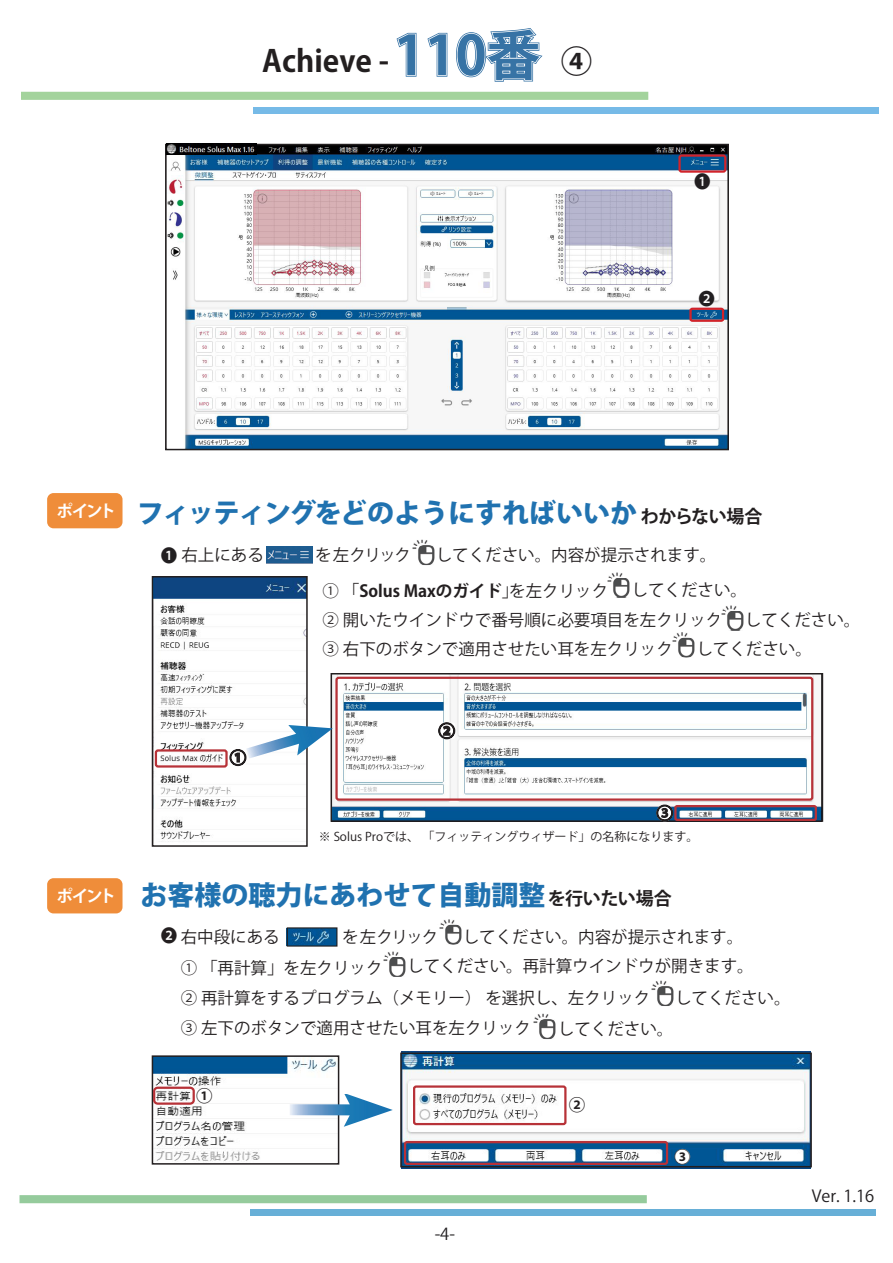
<style>
.page{position:relative;width:893px;height:1263px;background:#fff}
.page>*{position:absolute;margin:0;border:0;box-sizing:border-box;transform-origin:0 0}
.t1{font:700 30px "Koz Go Pr 6 N";color:#231f20}
.t2{font:800 27px "Koz Go Pro";color:#2072b0}
.t3{font:18px "Koz Go Pr 6 N";color:#231f20}
.t4{font:18px "Koz Go Pr 6 N";color:#2d2b2c}
.t5{font:17.55px "Koz Go Pro";color:#221f21;scale:.94 1}
.t6{font:16.95px "Koz Go Pro";color:#221f21}
.t7{font:16.5px/30.5px "Koz Go Pr 6 N";color:#231f20}
.t8{font:16.5px "Koz Go Pro";color:#221f21}
.t9{font:700 16.5px "Koz Go Pro";letter-spacing:-.14em;color:#fff}
.t10{font:700 16.5px "Koz Go Pr 6 N";color:#231f20}
.t11{font:12px "Koz Go Pr 6 N";color:#231f20}
.s1{font-family:"Koz Go Pro";font-size:54px;color:#2f73a8}
.s2{font-family:"Koz Go Pro";font-size:31.5px;color:#221f21}
.s3{font-family:"Koz Go Pr 6 N";font-weight:700;font-size:18px;color:#231f20}
.s4{font-family:"Koz Go Pro";font-size:17.55px;color:#221f21}
.s5{font-size:18px}
.s6{font-weight:700}
.s7{font-family:"Koz Go Pro";font-size:17.55px}
</style>
<div class="page">
<div style="left:21px;top:92px;width:627px;height:8px;background:#a3d39c;border:2px solid #a3d39c"></div>
<div style="left:253px;top:108px;width:625px;height:6px;background:#76bae7"></div>
<div style="left:456px;top:32px;width:30px;height:45px;border:3px solid #3773a5;border-radius:50%"></div>
<div style="left:464px;top:39px;width:14px;height:32px;border:3px solid #3773a5;border-radius:50%"></div>
<svg style="left:396px;top:32px;width:21px;height:45px"></svg>
<svg style="left:427px;top:32px;width:21px;height:45px"></svg>
<div style="left:457px;top:33px;width:28px;height:44px;border:2px solid #fff;border-radius:50%"></div>
<div style="left:465px;top:39px;width:12px;height:31px;border:2px solid #fff;border-radius:50%"></div>
<svg style="left:482px;top:28px;width:61px;height:54px"></svg>
<div style="left:20px;top:1195px;width:627px;height:8px;background:#95cb9c;border:2px solid #95cb9c"></div>
<div style="left:250px;top:1209px;width:626px;height:7px;background:#67afd7"></div>
<img style="left:401px;top:1051px;width:410px;height:117px">
<img style="left:155px;top:1058px;width:181px;height:103px">
<img style="left:168px;top:147px;width:558px;height:300px">
<div style="left:47px;top:493px;width:76px;height:35px;background:#ef8d3a;border-radius:6px"></div>
<div style="left:47px;top:878px;width:76px;height:35px;background:#ef8d3a;border-radius:6px"></div>
<img style="left:266px;top:546px;width:47px;height:17px">
<img style="left:155px;top:579px;width:150px;height:263px">
<div style="left:152px;top:576px;width:156px;height:271px;border:2px solid #231f20"></div>
<img style="left:334px;top:676px;width:486px;height:143px">
<div style="left:331px;top:673px;width:492px;height:149px;border:2px solid #231f20"></div>
<div style="left:152px;top:1055px;width:187px;height:109px;border:2px solid #231f20"></div>
<img style="left:413px;top:540px;width:19px;height:25px">
<img style="left:412px;top:546px;width:23px;height:18px">
<img style="left:722px;top:606px;width:20px;height:25px">
<img style="left:721px;top:612px;width:23px;height:18px">
<svg style="left:288px;top:1093px;width:105px;height:34px"></svg>
<img style="left:673px;top:632px;width:19px;height:25px">
<img style="left:672px;top:638px;width:23px;height:18px">
<img style="left:608px;top:573px;width:20px;height:25px">
<img style="left:607px;top:579px;width:23px;height:18px">
<div style="left:165px;top:144px;width:564px;height:306px;border:2px solid #231f20"></div>
<div style="left:678px;top:154px;width:48px;height:19px;border:2px solid #d1232a;border-radius:2px"></div>
<div style="left:689px;top:308px;width:35px;height:14px;border:2px solid #d1232a;border-radius:2px"></div>
<div style="left:155px;top:749px;width:73px;height:19px;border:2px solid #b73238;border-radius:2px"></div>
<img style="left:289px;top:929px;width:46px;height:15px">
<div style="left:287px;top:927px;width:50px;height:19px;border:1px solid #231f20"></div>
<div style="left:400px;top:1052px;width:412px;height:115px;border:2px solid #231f20"></div>
<div style="left:335px;top:677px;width:478px;height:124px;border:2px solid #b73238;border-radius:2px"></div>
<div style="left:674px;top:805px;width:143px;height:16px;border:2px solid #b73238;border-radius:2px"></div>
<svg style="left:437px;top:721px;width:19px;height:19px"></svg>
<div style="left:413px;top:1085px;width:153px;height:40px;border:2px solid #b73238;border-radius:2px"></div>
<svg style="left:229px;top:725px;width:104px;height:42px"></svg>
<img style="left:440px;top:919px;width:20px;height:26px">
<img style="left:439px;top:926px;width:23px;height:17px">
<img style="left:384px;top:952px;width:20px;height:25px">
<img style="left:383px;top:958px;width:23px;height:18px">
<img style="left:652px;top:981px;width:19px;height:25px">
<img style="left:651px;top:987px;width:23px;height:18px">
<img style="left:534px;top:1014px;width:19px;height:25px">
<img style="left:533px;top:1020px;width:23px;height:18px">
<div style="left:569px;top:1097px;width:16px;height:16px;background:#fff;border-radius:2px"></div>
<div style="left:404px;top:1141px;width:264px;height:24px;border:2px solid #b73238;border-radius:2px"></div>
<div style="left:153px;top:1086px;width:42px;height:19px;border:2px solid #b73238;border-radius:4px"></div>
<img style="left:166px;top:144px;width:91px;height:11px">
<div style="left:699px;top:291px;width:15px;height:15px;background:#fff;border-radius:50%"></div>
<svg style="left:656px;top:804px;width:18px;height:18px"></svg>
<div style="left:675px;top:1149px;width:15px;height:15px;background:#fff;border-radius:50%"></div>
<p class="t1" style="left:262px;top:44px;width:332px">Achieve - <span class="s1">110番</span> <span class="s2">④</span></p>
<p class="t5" style="left:694px;top:170px;width:19px">❶</p>
<p class="t6" style="left:699px;top:288px;width:18px">❷</p>
<p class="t9" style="left:56px;top:500px;width:61px">ポイント</p>
<p class="t2" style="left:137px;top:495px;width:627px">フィッティングをどのようにすればいいか<span class="s3">わからない場合</span></p>
<p class="t7" style="left:161px;top:540px;width:105px"><span class="s4">❶</span> 右上にある</p>
<p class="t7" style="left:315px;top:540px;width:403px">を左クリック<span class="s5">　</span> してください。内容が提示されます。</p>
<p class="t7" style="left:632px;top:575px;width:117px">してください。</p>
<p class="t7" style="left:323px;top:576px;width:539px;line-height:29.2px">① 「<span class="s6">Solus Maxのガイド</span>」<br>② 開いたウインドウで番号順に必要項目を左クリック<span class="s5">　</span>してください。<br>③ 右下のボタンで適用させたい耳を左クリック<span class="s5">　</span> してください。</p>
<p class="t7" style="left:509px;top:576px;width:100px">を左クリック</p>
<p class="t10" style="left:438px;top:722px;width:18px">②</p>
<p class="t9" style="left:56px;top:885px;width:61px">ポイント</p>
<p class="t11" style="left:319px;top:830px;width:381px">※ Solus Proでは、「フィッティングウィザード」の名称になります。</p>
<p class="t2" style="left:140px;top:877px;width:533px">お客様の聴力にあわせて自動調整<span class="s3">を行いたい場合</span></p>
<p class="t7" style="left:161px;top:922px;width:121px"><span class="s7">❷</span> 右中段にある</p>
<p class="t7" style="left:463px;top:922px;width:282px">してください。内容が提示されます。</p>
<p class="t7" style="left:181px;top:922px;width:259px;text-indent:161px">を左クリック<br>① 「再計算」を左クリック<span class="s5">　</span></p>
<p class="t4" style="left:427px;top:947px;width:19px">ク</p>
<p class="t7" style="left:407px;top:951px;width:348px">してください。再計算ウインドウが開きます。</p>
<p class="t7" style="left:181px;top:983px;width:494px">② 再計算をするプログラム（メモリー） を選択し、左クリック<br>③ 左下のボタンで適用させたい耳を左クリック<span class="s5">　</span>してください。</p>
<p class="t7" style="left:636px;top:983px;width:156px"><sup>　</sup> してください。</p>
<p class="t3" style="left:632px;top:986px;width:19px">　</p>
<p class="t3" style="left:770px;top:986px;width:19px">　</p>
<p class="t10" style="left:196px;top:1086px;width:18px">①</p>
<p class="t8" style="left:435px;top:1223px;width:22px">-4-</p>
<p class="t10" style="left:569px;top:1096px;width:18px">②</p>
<p class="t10" style="left:674px;top:1147px;width:18px">③</p>
<p class="t8" style="left:812px;top:1186px;width:64px">Ver. 1.16</p>
</div>
